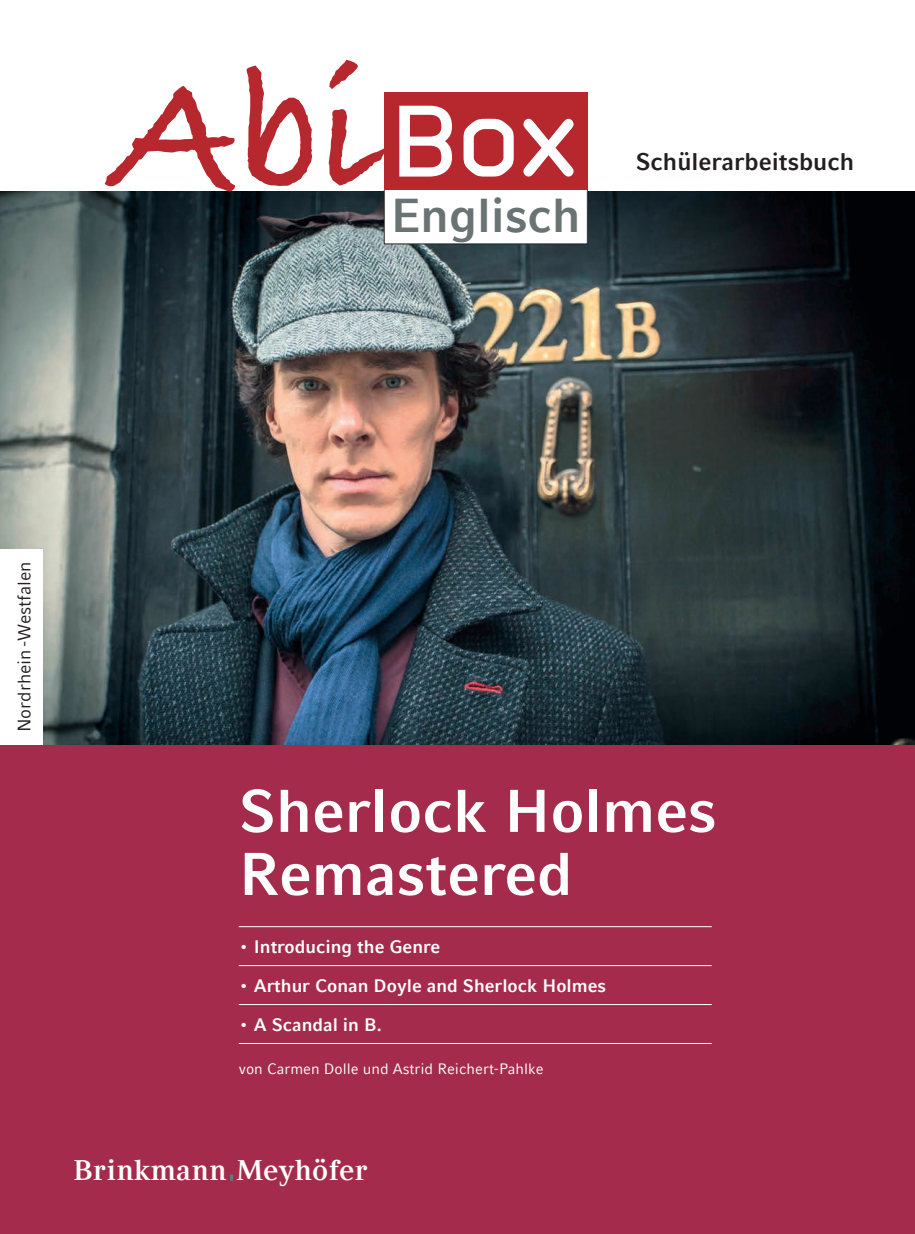
<style>
.page{position:relative;width:915px;height:1234px;background:#fff}
.page>*{position:absolute;margin:0;border:0;box-sizing:border-box;transform-origin:0 0}
.t1{font:700 60px/63px "Compatil Fact LT Com";color:#fff}
.t2{font:700 47.4px "Compatil Fact LT Com";color:#697374}
.t3{font:700 28.35px "Compatil Text LT Com";letter-spacing:.02em;color:#fff}
.t4{font:700 24px "Compatil Fact LT Com";color:#231f20}
.t5{font:700 18px "Compatil Fact LT Com";color:#fff}
.t6{font:18px "Compatil Fact LT Com";color:#231f20}
.t7{font:15px "Compatil Fact LT Com";color:#fff}
</style>
<div class="page">
<div style="left:0;top:191px;width:914px;height:1042px;background:#a52b4c"></div>
<img style="left:0;top:191px;width:914px;height:553px">
<svg style="left:230px;top:1174px;width:3px;height:6px"></svg>
<hr style="left:239px;top:926px;width:472px;height:1px;background:#fff">
<hr style="left:239px;top:965px;width:472px;height:1px;background:#fff">
<hr style="left:239px;top:1004px;width:472px;height:1px;background:#fff">
<hr style="left:239px;top:1042px;width:472px;height:1px;background:#fff">
<div style="left:384px;top:190px;width:203px;height:54px;background:#fff"></div>
<div style="left:384px;top:92px;width:203px;height:98px;background:#b7282e"></div>
<svg style="left:105px;top:60px;width:280px;height:132px"></svg>
<div style="left:0;top:549px;width:43px;height:195px;background:#fff"></div>
<h2 class="t2" style="left:390px;top:187px;width:191px">Englisch</h2>
<h3 class="t4" style="left:635px;top:148px;width:220px">Schülerarbeitsbuch</h3>
<p class="t6" style="left:14px;top:732px;width:172px;rotate:-90deg">Nordrhein -Westfalen</p>
<h1 class="t1" style="left:239px;top:779px;width:479px">Sherlock Holmes<br>Remastered</h1>
<p class="t5" style="left:239px;top:935px;width:203px">• Introducing the Genre</p>
<p class="t5" style="left:239px;top:974px;width:369px">• Arthur Conan Doyle and Sherlock Holmes</p>
<p class="t5" style="left:239px;top:1013px;width:144px">• A Scandal in B.</p>
<p class="t7" style="left:239px;top:1059px;width:306px">von Carmen Dolle und Astrid Reichert-Pahlke</p>
<h3 class="t3" style="left:73px;top:1153px;width:295px">Brinkmann Meyhöfer</h3>
</div>
